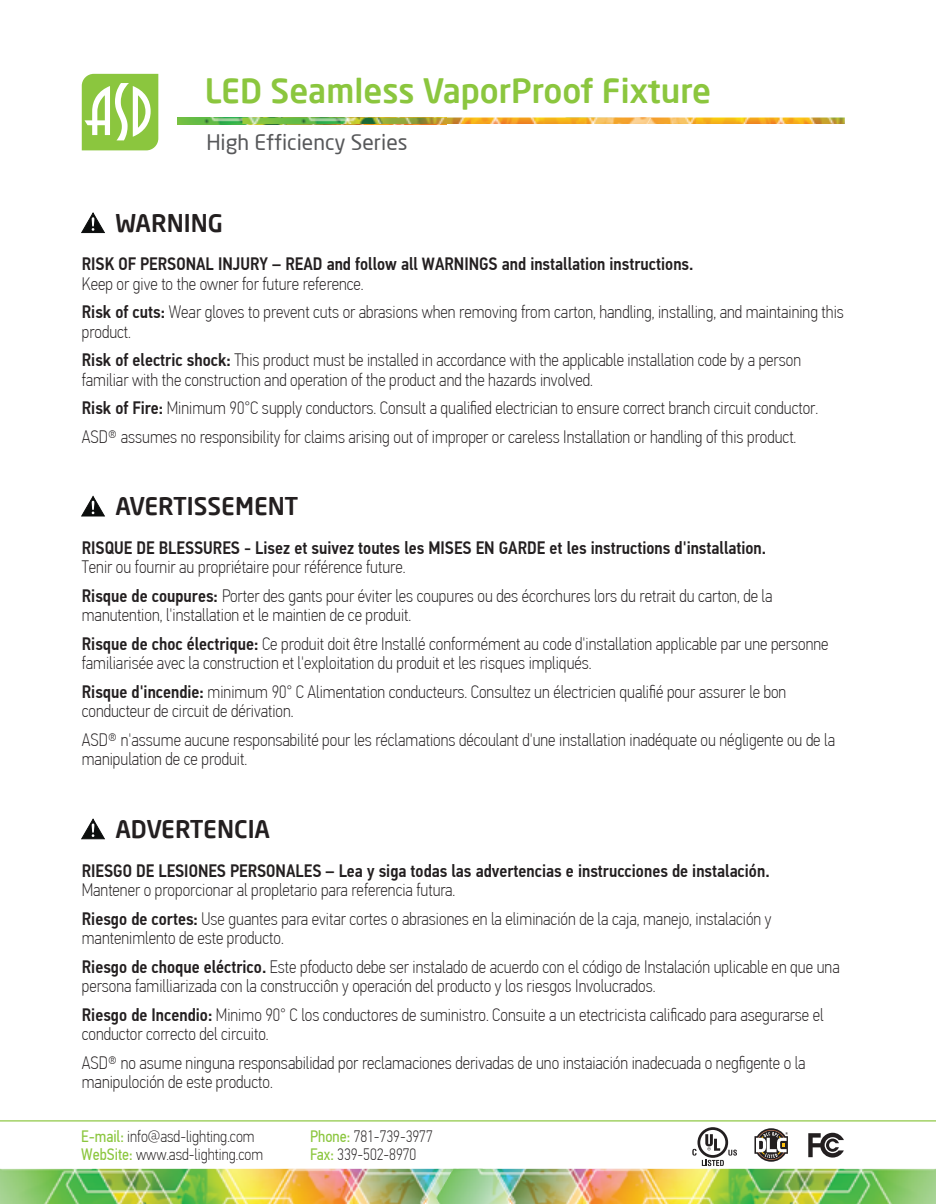
<style>
.page{position:relative;width:936px;height:1204px;background:#fff}
.page>*{position:absolute;margin:0;border:0;box-sizing:border-box;transform-origin:0 0}
.t1{font:500 33px "Neo Sans Pro";color:#8bc63e}
.t2{font:500 24px "Neo Sans Pro";color:#231f20}
.t3{font:21px "Neo Sans Pro";color:#57585a}
.t4{font:100 18px/28.5px "PF Din Text Cond Pro";color:#231f20}
.t5{font:500 18px "PF Din Text Cond Pro";color:#231f20}
.t6{font:100 16.5px "PF Din Text Cond Pro";color:#231f20}
.s1{font-weight:500}
.s2{font-weight:400;color:#8bc63e}
</style>
<div class="page">
<svg style="left:81px;top:212px;width:24px;height:22px"></svg>
<svg style="left:81px;top:818px;width:24px;height:21px"></svg>
<svg style="left:81px;top:495px;width:24px;height:22px"></svg>
<img style="left:0;top:1168px;width:436px;height:35px">
<img style="left:436px;top:1168px;width:499px;height:35px">
<hr style="left:0;top:1119px;width:935px;height:2px;background:#8bc63e">
<svg style="left:808px;top:1132px;width:35px;height:25px"></svg>
<svg style="left:754px;top:1128px;width:33px;height:33px"></svg>
<svg style="left:692px;top:1127px;width:45px;height:38px"></svg>
<img style="left:177px;top:117px;width:65px;height:7px">
<img style="left:651px;top:117px;width:193px;height:7px">
<img style="left:242px;top:117px;width:409px;height:7px">
<svg style="left:82px;top:74px;width:76px;height:76px"></svg>
<h1 class="t1" style="left:205px;top:70px;width:507px">LED Seamless VaporProof Fixture</h1>
<p class="t3" style="left:206px;top:129px;width:203px">High Efficiency Series</p>
<h2 class="t2" style="left:115px;top:208px;width:109px">WARNING</h2>
<p class="t5" style="left:82px;top:253px;width:613px">RISK OF PERSONAL INJURY – READ and follow all WARNINGS and installation instructions.</p>
<p class="t4" style="left:82px;top:269px;width:763px">Keep or give to the owner for future reference.<br><span class="s1">Risk of cuts:</span> Wear gloves to prevent cuts or abrasions when removing from carton, handling, installing, and maintaining this</p>
<p class="t4" style="left:82px;top:317px;width:720px">product.<br><span class="s1">Risk of electric shock:</span> This product must be installed in accordance with the applicable installation code by a person</p>
<p class="t4" style="left:82px;top:365px;width:737px">familiar with the construction and operation of the product and the hazards involved.<br><span class="s1">Risk of Fire:</span> Minimum 90°С supply conductors. Consult a qualified electrician to ensure correct branch circuit conductor.<br>ASD® assumes no responsibility for claims arising out of improper or careless Installation or handling of this product.</p>
<h2 class="t2" style="left:115px;top:491px;width:184px">AVERTISSEMENT</h2>
<p class="t5" style="left:82px;top:537px;width:685px">RISQUE DE BLESSURES - Lisez et suivez toutes les MISES EN GARDE et les instructions d'installation.</p>
<p class="t4" style="left:82px;top:553px;width:692px">Tenir ou fournir au propriétaire pour référence future.<br><span class="s1">Risque de coupures:</span> Porter des gants pour éviter les coupures ou des écorchures lors du retrait du carton, de la</p>
<p class="t4" style="left:82px;top:601px;width:748px">manutention, l'installation et le maintien de ce produit.<br><span class="s1">Risque de choc électrique:</span> Ce produit doit être Installé conformément au code d'installation applicable par une personne</p>
<p class="t4" style="left:82px;top:648px;width:706px">familiarisée avec la construction et l'exploitation du produit et les risques impliqués.<br><span class="s1">Risque d'incendie:</span> minimum 90° С Alimentation conducteurs. Consultez un électricien qualifié pour assurer le bon</p>
<p class="t4" style="left:82px;top:696px;width:754px">conducteur de circuit de dérivation.<br>ASD® n'assume aucune responsabilité pour les réclamations découlant d'une installation inadéquate ou négligente ou de la</p>
<p class="t4" style="left:82px;top:744px;width:167px">manipulation de ce produit.</p>
<h2 class="t2" style="left:115px;top:814px;width:156px">ADVERTENCIA</h2>
<p class="t5" style="left:82px;top:859px;width:689px">RIESGO DE LESIONES PERSONALES – Lea y siga todas las advertencias e instrucciones de instalación.</p>
<p class="t4" style="left:82px;top:875px;width:691px">Mantener о proporcionar al propletario para referencia futura.<br><span class="s1">Riesgo de cortes:</span> Use guantes para evitar cortes о abrasiones en la eliminación de la caja, manejo, instalación y</p>
<p class="t4" style="left:82px;top:923px;width:759px">mantenimlento de este producto.<br><span class="s1">Riesgo de choque eléctrico.</span> Este pfoducto debe ser instalado de acuerdo con el código de Instalación uplicable en que una</p>
<p class="t4" style="left:82px;top:971px;width:743px">persona familliarizada con la construcciôn y operación del producto y los riesgos Involucrados.<br><span class="s1">Riesgo de Incendio:</span> Minimo 90° С los conductores de suministro. Consuite a un etectricista calificado para asegurarse el</p>
<p class="t4" style="left:82px;top:1019px;width:725px">conductor correcto del circuito.<br>ASD® no asume ninguna responsabilidad por reclamaciones derivadas de uno instaiación inadecuada о negfigente о la</p>
<p class="t4" style="left:82px;top:1067px;width:192px">manipuloción de este producto.</p>
<p class="t6" style="left:81px;top:1126px;width:175px"><span class="s2">E-mail:</span> info@asd-lighting.com</p>
<p class="t6" style="left:310px;top:1126px;width:124px"><span class="s2">Phone:</span> 781-739-3977</p>
<p class="t6" style="left:81px;top:1144px;width:184px"><span class="s2">WebSite:</span> www.asd-lighting.com</p>
<p class="t6" style="left:310px;top:1144px;width:108px"><span class="s2">Fax:</span> 339-502-8970</p>
</div>
